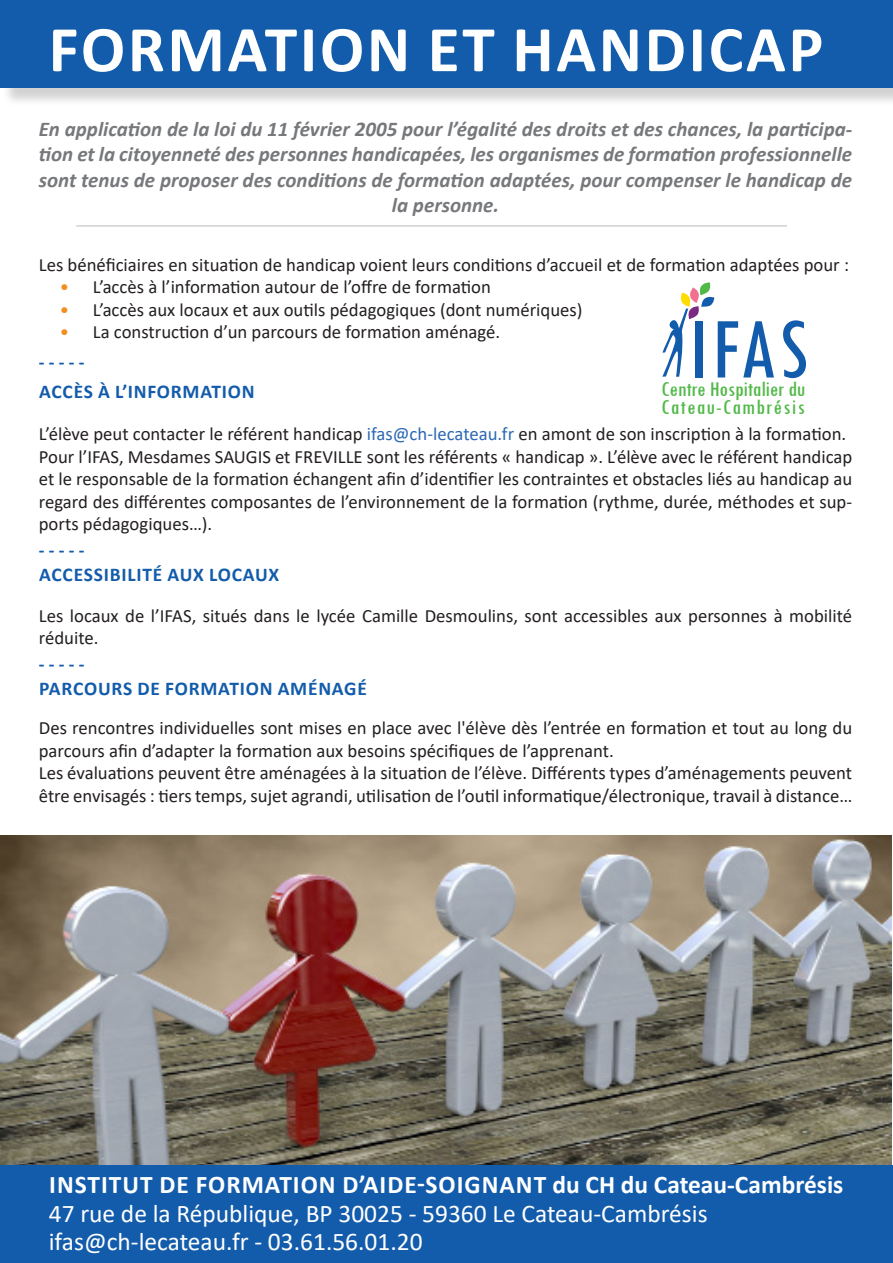
<style>
.page{position:relative;width:893px;height:1263px;background:#fff}
.page>*{position:absolute;margin:0;border:0;box-sizing:border-box;transform-origin:0 0}
.t1{font:condensed 90.3px "Tw Cen";color:#135cab}
.t2{font:700 65.7px "Calibri";letter-spacing:.04em;color:#fff}
.t3{font:25.5px "Calibri";color:#fff}
.t4{font:700 25.5px "Calibri";letter-spacing:.04em;color:#fff}
.t5{font:condensed 21.75px/18.5px "Tw Cen";letter-spacing:-.01em;color:#51b948;scale:1.09 1}
.t6{font:italic 700 21px/25.5px "Calibri";color:#76787b;text-align:center}
.t7{font:700 19.5px "Calibri";letter-spacing:.04em;color:#135cab}
.t8{font:18.75px/22.5px "Calibri";color:#231f20}
.t9{font:700 18.75px "Calibri";color:#135cab}
.s1{color:#f48d1f}
.s2{color:#2b68b3}
</style>
<div class="page">
<img style="left:1px;top:835px;width:891px;height:329px">
<div style="left:2px;top:3px;width:891px;height:104px;background:#231f20;opacity:.2"></div>
<div style="left:0;top:1px;width:893px;height:87px;background:#135cab"></div>
<div style="left:0;top:1165px;width:893px;height:98px;background:#135cab"></div>
<hr style="left:76px;top:225px;width:711px;height:1px;background:#bcbdc0">
<svg style="left:662px;top:282px;width:52px;height:95px"></svg>
<p class="t2" style="left:49px;top:3px;width:776px">FORMATION ET HANDICAP</p>
<p class="t6" style="left:39px;top:115px;width:815px">En application de la loi du 11 février 2005 pour l’égalité des droits et des chances, la participa&shy;tion et la citoyenneté des personnes handicapées, les organismes de formation professionnelle sont tenus de proposer des conditions de formation adaptées, pour compenser le handicap de la personne.</p>
<p class="t8" style="left:39px;top:253px;width:812px">Les bénéficiaires en situation de handicap voient leurs conditions d’accueil et de formation adaptées pour :</p>
<p class="t8" style="left:60px;top:275px;width:432px"><span class="s1">•</span> L’accès à l’information autour de l’offre de formation</p>
<p class="t8" style="left:60px;top:298px;width:524px"><span class="s1">•</span> L’accès aux locaux et aux outils pédagogiques (dont numériques)</p>
<p class="t8" style="left:60px;top:320px;width:442px"><span class="s1">•</span> La construction d’un parcours de formation aménagé.</p>
<p class="t9" style="left:39px;top:349px;width:47px">- - - - -</p>
<p class="t7" style="left:39px;top:378px;width:217px">ACCÈS À L’INFORMATION</p>
<p class="t8" style="left:39px;top:422px;width:809px">L’élève peut contacter le référent handicap <span class="s2">ifas@ch-lecateau.fr</span> en amont de son inscription à la formation.</p>
<p class="t8" style="left:39px;top:445px;width:815px;text-align:justify">Pour l’IFAS, Mesdames SAUGIS et FREVILLE sont les référents « handicap ». L’élève avec le référent handicap et le responsable de la formation échangent afin d’identifier les contraintes et obstacles liés au handicap au regard des différentes composantes de l’environnement de la formation (rythme, durée, méthodes et sup&shy;ports pédagogiques…).</p>
<p class="t9" style="left:39px;top:536px;width:47px">- - - - -</p>
<p class="t7" style="left:39px;top:561px;width:242px">ACCESSIBILITÉ AUX LOCAUX</p>
<p class="t8" style="left:39px;top:604px;width:815px">Les locaux de l’IFAS, situés dans le lycée Camille Desmoulins, sont accessibles aux personnes à mobilité réduite.</p>
<p class="t9" style="left:39px;top:650px;width:47px">- - - - -</p>
<p class="t7" style="left:39px;top:675px;width:329px">PARCOURS DE FORMATION AMÉNAGÉ</p>
<p class="t8" style="left:39px;top:716px;width:815px">Des rencontres individuelles sont mises en place avec l'élève dès l’entrée en formation et tout au long du parcours afin d’adapter la formation aux besoins spécifiques de l’apprenant.</p>
<p class="t8" style="left:39px;top:761px;width:815px">Les évaluations peuvent être aménagées à la situation de l’élève. Différents types d’aménagements peuvent être envisagés : tiers temps, sujet agrandi, utilisation de l’outil informatique/électronique, travail à distance…</p>
<p class="t1" style="left:688px;top:295px;width:122px">IFAS</p>
<p class="t5" style="left:661px;top:379px;width:134px">Centre Hospitalier du<br>Cateau-Cambrésis</p>
<p class="t4" style="left:49px;top:1167px;width:796px">INSTITUT DE FORMATION D’AIDE-SOIGNANT du CH du Cateau-Cambrésis</p>
<p class="t3" style="left:49px;top:1195px;width:660px">47 rue de la République, BP 30025 - 59360 Le Cateau-Cambrésis</p>
<p class="t3" style="left:49px;top:1224px;width:375px">ifas@ch-lecateau.fr - 03.61.56.01.20</p>
</div>
